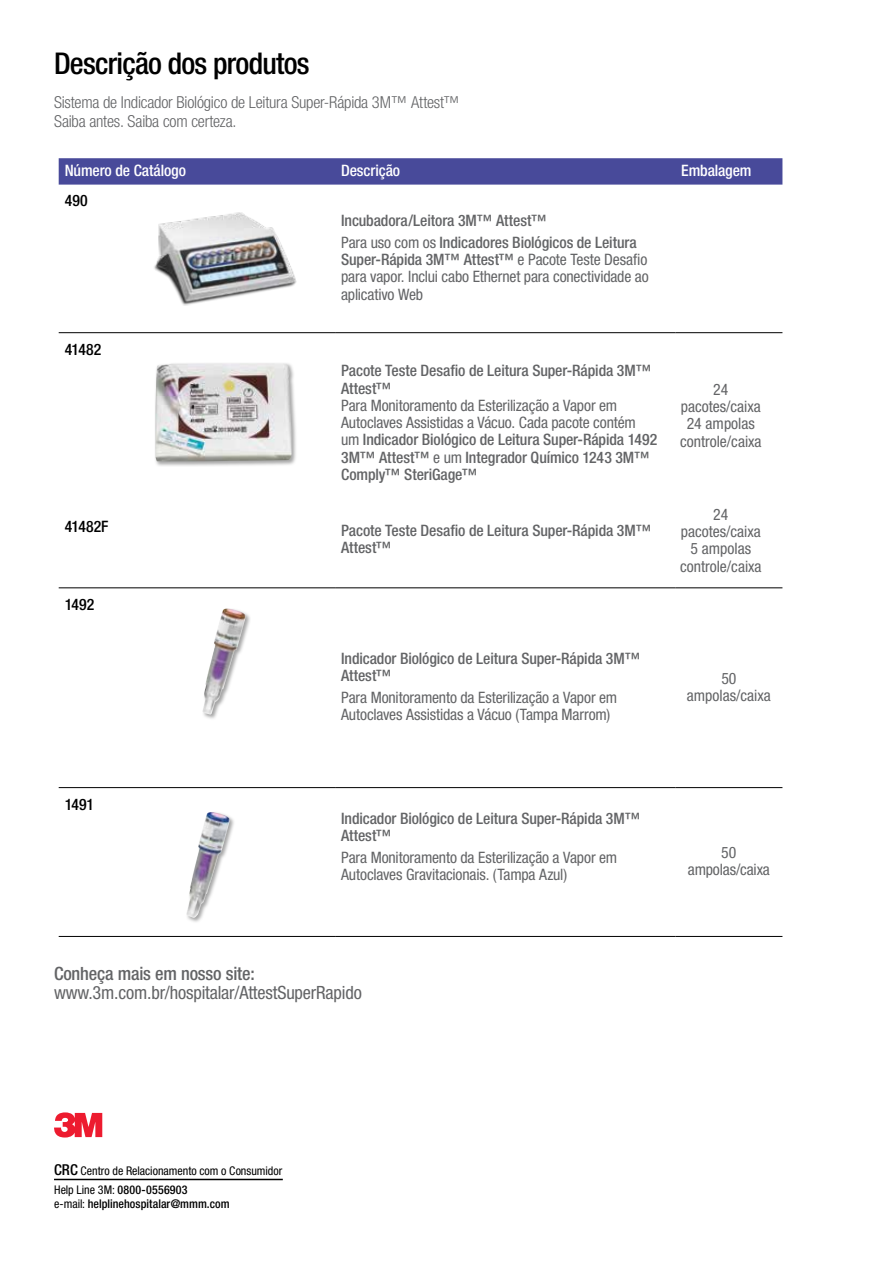
<style>
.page{position:relative;width:893px;height:1263px;background:#fff}
.page>*{position:absolute;margin:0;border:0;box-sizing:border-box;transform-origin:0 0}
.t1{font:500 condensed 30px "Helvetica Neue LT Std";letter-spacing:-.025em;color:#000}
.t2{font:condensed 18.3px "Helvetica Neue LT Std";letter-spacing:-.01em;color:#636466}
.t3{font:500 condensed 18.3px "Helvetica Neue LT Std";letter-spacing:-.01em;color:#636466}
.t4{font:300 condensed 16.5px/18.8px "Helvetica Neue LT Std";letter-spacing:-.01em;color:#636466}
.t5{font:500 condensed 15.75px/17.2px "Helvetica Neue LT Std";letter-spacing:-.005em;color:#636466}
.t6{font:condensed 15.75px/17.2px "Helvetica Neue LT Std";letter-spacing:-.005em;color:#636466;text-align:center}
.t7{font:500 condensed 15.75px "Helvetica Neue LT Std";letter-spacing:-.005em;color:#fff}
.t8{font:500 condensed 15.75px "Helvetica Neue LT Std";color:#000}
.t9{font:condensed 12px/19.5px "Helvetica Neue LT Std";color:#000}
.t10{font:500 condensed 12px "Helvetica Neue LT Std";color:#000}
.s1{font-weight:400}
.s2{font-weight:500}
.s3{font-weight:500;font-size:15px}
</style>
<div class="page">
<svg style="left:59px;top:158px;width:723px;height:27px;background:#4c4e9c"></svg>
<hr style="left:59px;top:332px;width:276px;height:1px;background:#000">
<hr style="left:335px;top:332px;width:340px;height:1px;background:#000">
<hr style="left:675px;top:332px;width:107px;height:1px;background:#000">
<hr style="left:59px;top:587px;width:276px;height:1px;background:#000">
<hr style="left:335px;top:587px;width:340px;height:1px;background:#000">
<hr style="left:675px;top:587px;width:107px;height:1px;background:#000">
<hr style="left:59px;top:787px;width:276px;height:1px;background:#000">
<hr style="left:335px;top:787px;width:340px;height:1px;background:#000">
<hr style="left:675px;top:787px;width:107px;height:1px;background:#000">
<hr style="left:59px;top:936px;width:276px;height:1px;background:#000">
<hr style="left:335px;top:936px;width:340px;height:1px;background:#000">
<hr style="left:675px;top:936px;width:107px;height:1px;background:#000">
<svg style="left:188px;top:817px;width:46px;height:105px"></svg>
<img style="left:186px;top:812px;width:44px;height:106px">
<svg style="left:203px;top:613px;width:47px;height:106px"></svg>
<img style="left:202px;top:608px;width:44px;height:106px">
<svg style="left:155px;top:368px;width:141px;height:98px"></svg>
<img style="left:156px;top:363px;width:136px;height:98px">
<img style="left:154px;top:212px;width:143px;height:94px">
<svg style="left:54px;top:1112px;width:48px;height:25px"></svg>
<hr style="left:54px;top:1179px;width:229px;height:1px;background:#000">
<h1 class="t1" style="left:54px;top:46px;width:257px">Descrição dos produtos</h1>
<p class="t4" style="left:54px;top:93px;width:407px">Sistema de Indicador Biológico de Leitura Super-Rápida 3M™ Attest™<br>Saiba antes. Saiba com certeza.</p>
<p class="t7" style="left:65px;top:161px;width:123px">Número de Catálogo</p>
<p class="t7" style="left:341px;top:161px;width:60px">Descrição</p>
<p class="t7" style="left:681px;top:161px;width:72px">Embalagem</p>
<p class="t8" style="left:65px;top:191px;width:24px">490</p>
<p class="t5" style="left:341px;top:209px;width:297px;line-height:21.8px">Incubadora/Leitora 3M™ Attest™<br><span class="s1">Para uso com os</span> Indicadores Biológicos de Leitura</p>
<p class="t6" style="left:341px;top:251px;width:309px;text-align:justify"><span class="s2">Super-Rápida 3M™ Attest™</span> e Pacote Teste Desafio para vapor. Inclui cabo Ethernet para conectividade ao aplicativo Web</p>
<p class="t8" style="left:65px;top:340px;width:38px">41482</p>
<p class="t8" style="left:65px;top:517px;width:45px">41482F</p>
<p class="t8" style="left:65px;top:595px;width:31px">1492</p>
<p class="t8" style="left:65px;top:795px;width:31px">1491</p>
<p class="t5" style="left:341px;top:362px;width:312px">Pacote Teste Desafio de Leitura Super-Rápida 3M™<br>Attest™</p>
<p class="t5" style="left:341px;top:396px;width:318px"><span class="s1">Para Monitoramento da Esterilização a Vapor em Autoclaves Assistidas a Vácuo. Cada pacote contém um</span> Indicador Biológico de Leitura Super-Rápida 1492<br>3M™ Attest™ <span class="s1">e um</span> Integrador Químico 1243 3M™ Comply™ SteriGage™</p>
<p class="t5" style="left:341px;top:522px;width:312px">Pacote Teste Desafio de Leitura Super-Rápida 3M™<br>Attest™</p>
<p class="t6" style="left:680px;top:381px;width:83px">24 pacotes/caixa<br>24 ampolas controle/caixa</p>
<p class="t6" style="left:680px;top:505px;width:83px">24 pacotes/caixa<br>5 ampolas controle/caixa</p>
<p class="t5" style="left:341px;top:650px;width:301px">Indicador Biológico de Leitura Super-Rápida 3M™<br>Attest™</p>
<p class="t6" style="left:341px;top:689px;width:278px;text-align:left">Para Monitoramento da Esterilização a Vapor em<br>Autoclaves Assistidas a Vácuo (Tampa Marrom)</p>
<p class="t6" style="left:687px;top:669px;width:85px">50 ampolas/caixa</p>
<p class="t5" style="left:341px;top:809px;width:301px">Indicador Biológico de Leitura Super-Rápida 3M™<br>Attest™</p>
<p class="t6" style="left:341px;top:848px;width:278px;text-align:left">Para Monitoramento da Esterilização a Vapor em<br>Autoclaves Gravitacionais. (Tampa Azul)</p>
<p class="t6" style="left:688px;top:843px;width:84px">50 ampolas/caixa</p>
<p class="t3" style="left:54px;top:962px;width:202px">Conheça mais em nosso site:</p>
<p class="t2" style="left:54px;top:982px;width:309px">www.3m.com.br/hospitalar/AttestSuperRapido</p>
<p class="t9" style="left:54px;top:1161px;width:230px"><span class="s3">CRC</span> Centro de Relacionamento com o Consumidor<br>Help Line 3M: <span class="s2">0800-0556903</span></p>
<p class="t10" style="left:54px;top:1196px;width:177px"><span class="s1">e-mail:</span> helplinehospitalar@mmm.com</p>
</div>
